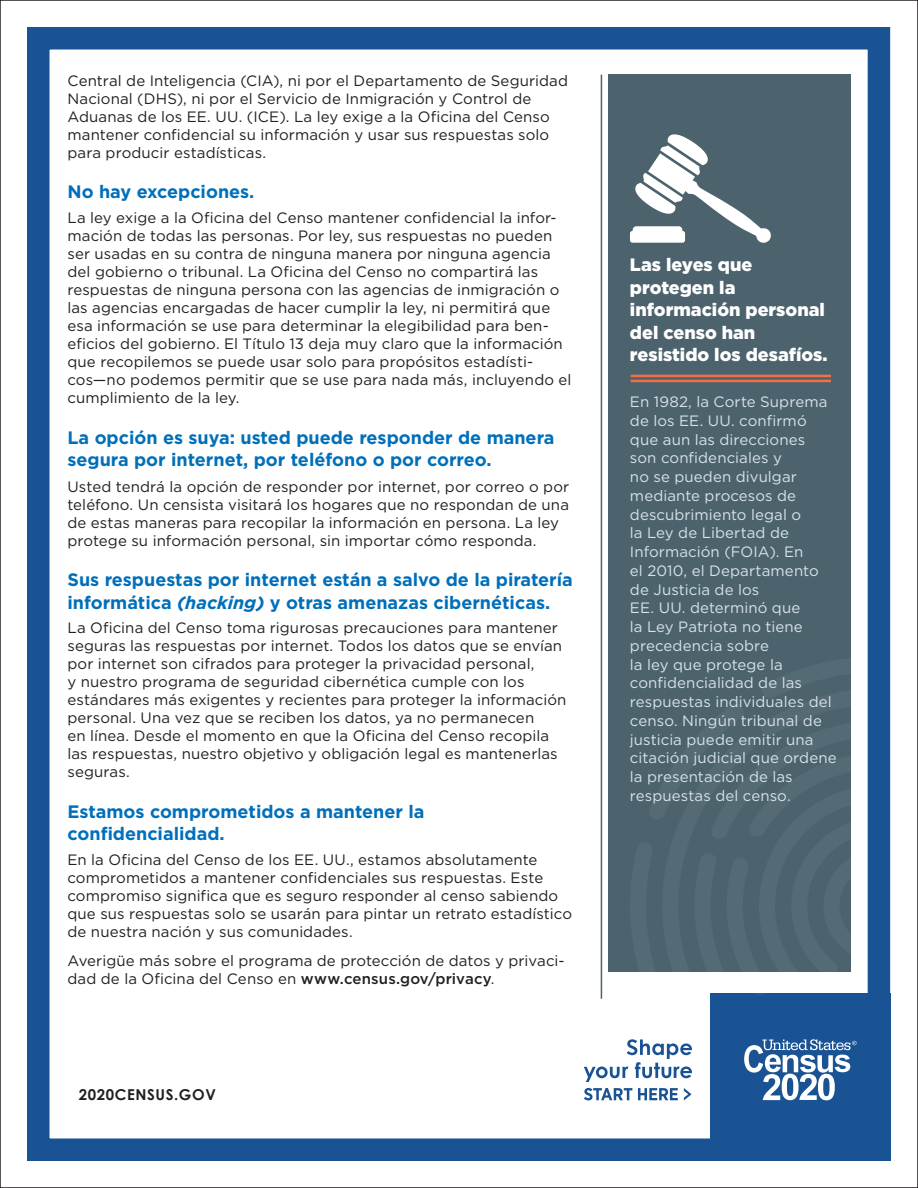
<style>
.page{position:relative;width:918px;height:1188px;background:#fff}
.page>*{position:absolute;margin:0;border:0;box-sizing:border-box;transform-origin:0 0}
.subhead1{font:700 18px/22.5px "Gotham";color:#006fba}
.subhead1-2{font:900 18px/22.5px "Gotham";color:#fff}
.body_text{font:15px/18px "Gotham";letter-spacing:.005em;color:#231f20}
.body_text-2{font:15px/18.8px "Gotham";letter-spacing:.005em;color:#d7e2e9}
.subhead1-3{font:15px/18px "Gotham";letter-spacing:.005em;color:#231f20}
.t1{font:700 15px "Century Gothic";letter-spacing:.04em;color:#231f20}
.s1{font-style:italic}
.s2{font-weight:500}
</style>
<div class="page">
<div style="left:27px;top:27px;width:863px;height:1134px;border:22px solid #1a5393"></div>
<div style="left:710px;top:994px;width:180px;height:167px;background:#1a5393"></div>
<svg style="left:584px;top:1088px;width:48px;height:12px"></svg>
<svg style="left:638px;top:1088px;width:40px;height:12px"></svg>
<svg style="left:684px;top:1088px;width:8px;height:12px"></svg>
<svg style="left:584px;top:1039px;width:108px;height:43px"></svg>
<svg style="left:744px;top:1039px;width:113px;height:61px"></svg>
<div style="left:609px;top:75px;width:242px;height:897px;background:#4c636e"></div>
<hr style="left:631px;top:375px;width:200px;height:2px;background:#f36f45">
<hr style="left:631px;top:380px;width:200px;height:2px;background:#f36f45">
<svg style="left:630px;top:134px;width:141px;height:109px"></svg>
<hr style="left:601px;top:75px;width:1px;height:924px;background:#4c636e">
<p class="body_text" style="left:67px;top:72px;width:502px">Central de Inteligencia (CIA), ni por el Departamento de Seguridad Nacional (DHS), ni por el Servicio de Inmigración y Control de Aduanas de los EE. UU. (ICE). La ley exige a la Oficina del Censo mantener confidencial su información y usar sus respuestas solo para producir estadísticas.</p>
<p class="subhead1" style="left:68px;top:181px;width:188px">No hay excepciones.</p>
<p class="body_text" style="left:68px;top:209px;width:506px">La ley exige a la Oficina del Censo mantener confidencial la infor&shy;mación de todas las personas. Por ley, sus respuestas no pueden ser usadas en su contra de ninguna manera por ninguna agencia del gobierno o tribunal. La Oficina del Censo no compartirá las respuestas de ninguna persona con las agencias de inmigración o las agencias encargadas de hacer cumplir la ley, ni permitirá que esa información se use para determinar la elegibilidad para ben&shy;eficios del gobierno. El Título 13 deja muy claro que la información que recopilemos se puede usar solo para propósitos estadísti&shy;cos—no podemos permitir que se use para nada más, incluyendo el cumplimiento de la ley.</p>
<p class="subhead1" style="left:68px;top:426px;width:488px">La opción es suya: usted puede responder de manera segura por internet, por teléfono o por correo.</p>
<p class="subhead1-3" style="left:68px;top:477px;width:503px">Usted tendrá la opción de responder por internet, por correo o por teléfono. Un censista visitará los hogares que no respondan de una de estas maneras para recopilar la información en persona. La ley protege su información personal, sin importar cómo responda.</p>
<p class="subhead1" style="left:68px;top:568px;width:507px">Sus respuestas por internet están a salvo de la piratería informática <span class="s1">(hacking)</span> y otras amenazas cibernéticas.</p>
<p class="body_text" style="left:68px;top:619px;width:500px">La Oficina del Censo toma rigurosas precauciones para mantener seguras las respuestas por internet. Todos los datos que se envían por internet son cifrados para proteger la privacidad personal,<br>y nuestro programa de seguridad cibernética cumple con los estándares más exigentes y recientes para proteger la información personal. Una vez que se reciben los datos, ya no permanecen<br>en línea. Desde el momento en que la Oficina del Censo recopila las respuestas, nuestro objetivo y obligación legal es mantenerlas seguras.</p>
<p class="subhead1" style="left:68px;top:800px;width:359px">Estamos comprometidos a mantener la confidencialidad.</p>
<p class="body_text" style="left:68px;top:851px;width:506px">En la Oficina del Censo de los EE. UU., estamos absolutamente comprometidos a mantener confidenciales sus respuestas. Este compromiso significa que es seguro responder al censo sabiendo que sus respuestas solo se usarán para pintar un retrato estadístico de nuestra nación y sus comunidades.</p>
<p class="body_text" style="left:68px;top:951px;width:499px">Averigüe más sobre el programa de protección de datos y privaci&shy;dad de la Oficina del Censo en <span class="s2">www.census.gov/privacy</span>.</p>
<p class="t1" style="left:79px;top:1083px;width:139px">2020CENSUS.GOV</p>
<p class="subhead1-2" style="left:630px;top:253px;width:199px">Las leyes que protegen la información personal del censo han resistido los desafíos.</p>
<p class="body_text-2" style="left:630px;top:392px;width:208px">En 1982, la Corte Suprema de los EE. UU. confirmó que aun las direcciones<br>son confidenciales y<br>no se pueden divulgar mediante procesos de descubrimiento legal o<br>la Ley de Libertad de<br>Información (FOIA). En<br>el 2010, el Departamento de Justicia de los<br>EE. UU. determinó que<br>la Ley Patriota no tiene precedencia sobre<br>la ley que protege la confidencialidad de las respuestas individuales del censo. Ningún tribunal de justicia puede emitir una citación judicial que ordene la presentación de las respuestas del censo.</p>
</div>
